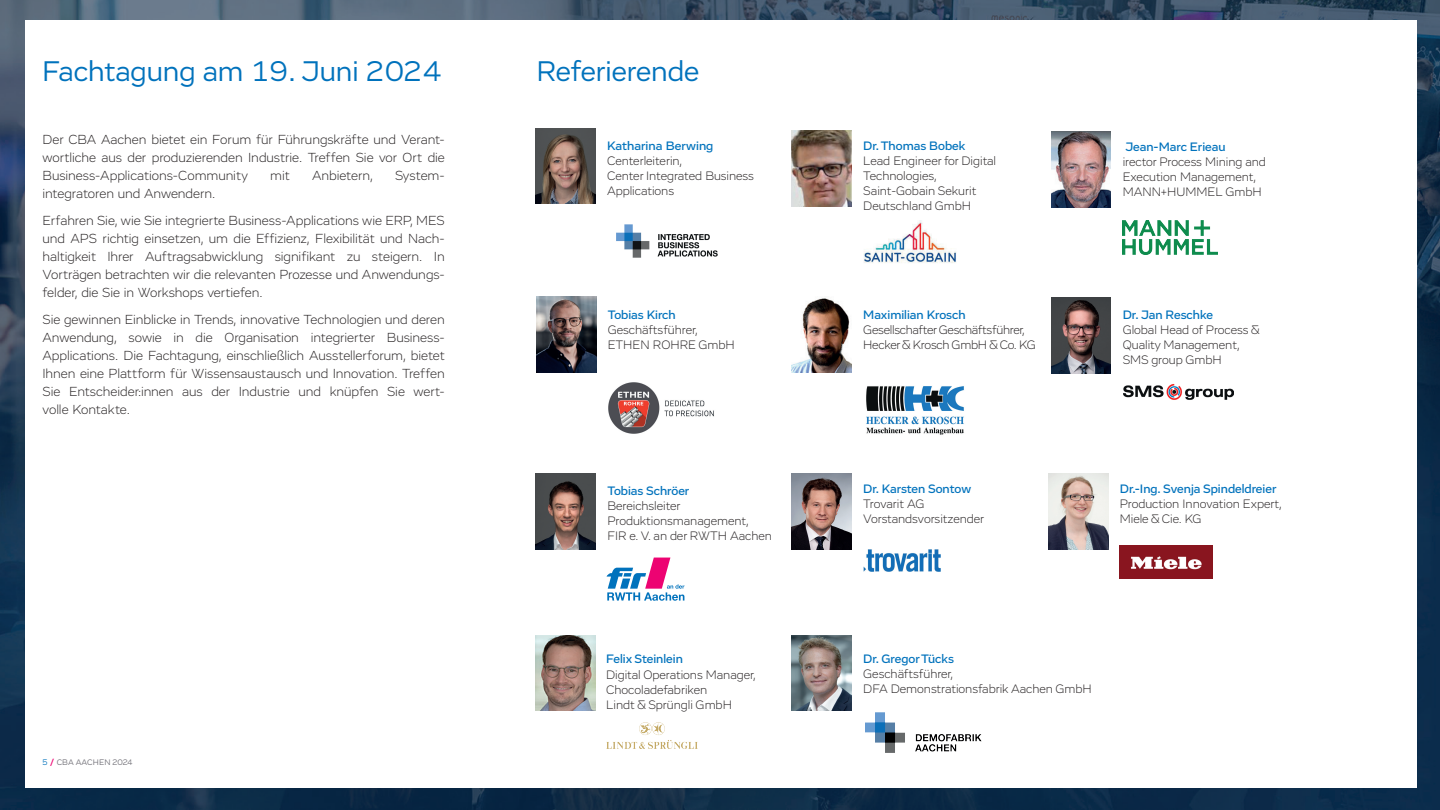
<style>
.page{position:relative;width:1440px;height:810px;background:#fff}
.page>*{position:absolute;margin:0;border:0;box-sizing:border-box;transform-origin:0 0}
.t1{font:29.25px "Vito";color:#0072bc}
.t2{font:300 13.5px/18px "Vito";letter-spacing:-.005em;color:#231f20;text-align:justify}
.t3{font:300 12.6px/15.1px "Vito";color:#231f20}
.t4{font:500 12.6px "Vito";color:#0072bc}
.t5{font:300 12.6px/15.1px "Vito";letter-spacing:-.02em;color:#231f20}
.t6{font:8.25px "Vito";letter-spacing:.015em;color:#717077}
.s1{color:#0072bc}
.s2{font-weight:700;color:#ed0372}
</style>
<div class="page">
<img style="left:0;top:0;width:1439px;height:810px">
<div style="left:26px;top:20px;width:1390px;height:767px;background:#fff"></div>
<img style="left:536px;top:128px;width:59px;height:76px">
<img style="left:616px;top:224px;width:102px;height:34px">
<img style="left:536px;top:297px;width:60px;height:76px">
<img style="left:608px;top:382px;width:106px;height:51px">
<img style="left:791px;top:298px;width:60px;height:75px">
<img style="left:866px;top:386px;width:98px;height:49px">
<img style="left:536px;top:474px;width:59px;height:76px">
<svg style="left:606px;top:558px;width:78px;height:43px"></svg>
<img style="left:1051px;top:297px;width:59px;height:76px">
<img style="left:1123px;top:384px;width:110px;height:16px">
<img style="left:1048px;top:474px;width:60px;height:76px">
<img style="left:1119px;top:545px;width:93px;height:33px">
<img style="left:791px;top:635px;width:60px;height:76px">
<img style="left:865px;top:712px;width:117px;height:41px">
<img style="left:791px;top:131px;width:60px;height:75px">
<img style="left:864px;top:220px;width:92px;height:43px">
<img style="left:791px;top:474px;width:60px;height:76px">
<img style="left:863px;top:549px;width:77px;height:23px">
<img style="left:1051px;top:131px;width:59px;height:76px">
<img style="left:1122px;top:220px;width:95px;height:35px">
<img style="left:536px;top:635px;width:59px;height:76px">
<img style="left:606px;top:722px;width:91px;height:27px">
<h1 class="t1" style="left:42px;top:53px;width:401px">Fachtagung am 19. Juni 2024</h1>
<p class="t2" style="left:43px;top:131px;width:404px">Der CBA Aachen bietet ein Forum für Führungskräfte und Verant&shy;wortliche aus der produzierenden Industrie. Treffen Sie vor Ort die Business-Applications-Community</p>
<p class="t2" style="left:270px;top:167px;width:21px">mit</p>
<p class="t2" style="left:312px;top:167px;width:62px">Anbietern,</p>
<p class="t2" style="left:395px;top:167px;width:50px">System-</p>
<p class="t2" style="left:43px;top:180px;width:404px;line-height:27px">integratoren und Anwendern.<br>Erfahren Sie, wie Sie integrierte Business-Applications wie ERP, MES</p>
<p class="t2" style="left:43px;top:230px;width:404px">und APS richtig einsetzen, um die Effizienz, Flexibilität und Nach&shy;haltigkeit Ihrer Auftragsabwicklung signifikant zu steigern. In Vorträgen betrachten wir die relevanten Prozesse und Anwendungs&shy;felder, die Sie in Workshops vertiefen.</p>
<p class="t2" style="left:43px;top:311px;width:404px">Sie gewinnen Einblicke in Trends, innovative Technologien und deren Anwendung, sowie in die Organisation integrierter Business-Applications. Die Fachtagung, einschließlich Ausstellerforum, bietet Ihnen eine Plattform für Wissensaustausch und Innovation. Treffen Sie Entscheider:innen aus der Industrie und knüpfen Sie wert&shy;volle Kontakte.</p>
<p class="t6" style="left:43px;top:757px;width:91px"><span class="s1">5</span> <span class="s2">/</span> CBA AACHEN 2024</p>
<h1 class="t1" style="left:536px;top:53px;width:164px">Referierende</h1>
<p class="t4" style="left:607px;top:138px;width:108px">Katharina Berwing</p>
<p class="t3" style="left:607px;top:153px;width:148px">Centerleiterin,<br>Center Integrated Business<br>Applications</p>
<p class="t4" style="left:607px;top:307px;width:69px">Tobias Kirch</p>
<p class="t3" style="left:607px;top:322px;width:129px">Geschäftsführer,<br>ETHEN ROHRE GmbH</p>
<p class="t4" style="left:607px;top:483px;width:83px">Tobias Schröer</p>
<p class="t3" style="left:607px;top:499px;width:166px">Bereichsleiter<br>Produktionsmanagement,<br>FIR e. V. an der RWTH Aachen</p>
<p class="t4" style="left:606px;top:652px;width:78px">Felix Steinlein</p>
<p class="t3" style="left:606px;top:667px;width:151px">Digital Operations Manager,<br>Chocoladefabriken<br>Lindt &amp; Sprüngli GmbH</p>
<p class="t4" style="left:863px;top:138px;width:104px">Dr. Thomas Bobek</p>
<p class="t3" style="left:863px;top:153px;width:134px">Lead Engineer for Digital<br>Technologies,<br>Saint-Gobain Sekurit<br>Deutschland GmbH</p>
<p class="t4" style="left:863px;top:307px;width:104px">Maximilian Krosch</p>
<p class="t5" style="left:863px;top:322px;width:174px">Gesellschafter Geschäftsführer,<br>Hecker &amp; Krosch GmbH &amp; Co. KG</p>
<p class="t4" style="left:863px;top:481px;width:109px">Dr. Karsten Sontow</p>
<p class="t3" style="left:863px;top:496px;width:122px">Trovarit AG<br>Vorstandsvorsitzender</p>
<p class="t4" style="left:1125px;top:139px;width:101px">Jean-Marc Erieau</p>
<p class="t3" style="left:1122px;top:154px;width:145px">irector Process Mining and<br>Execution Management,<br>MANN+HUMMEL GmbH</p>
<p class="t4" style="left:1122px;top:307px;width:92px">Dr. Jan Reschke</p>
<p class="t3" style="left:1122px;top:322px;width:139px">Global Head of Process &amp;<br>Quality Management,<br>SMS group GmbH</p>
<p class="t4" style="left:1119px;top:481px;width:158px">Dr.-Ing. Svenja Spindeldreier</p>
<p class="t3" style="left:1119px;top:496px;width:163px">Production Innovation Expert,<br>Miele &amp; Cie. KG</p>
<p class="t4" style="left:863px;top:651px;width:92px">Dr. Gregor Tücks</p>
<p class="t3" style="left:863px;top:666px;width:230px">Geschäftsführer,<br>DFA Demonstrationsfabrik Aachen GmbH</p>
</div>
